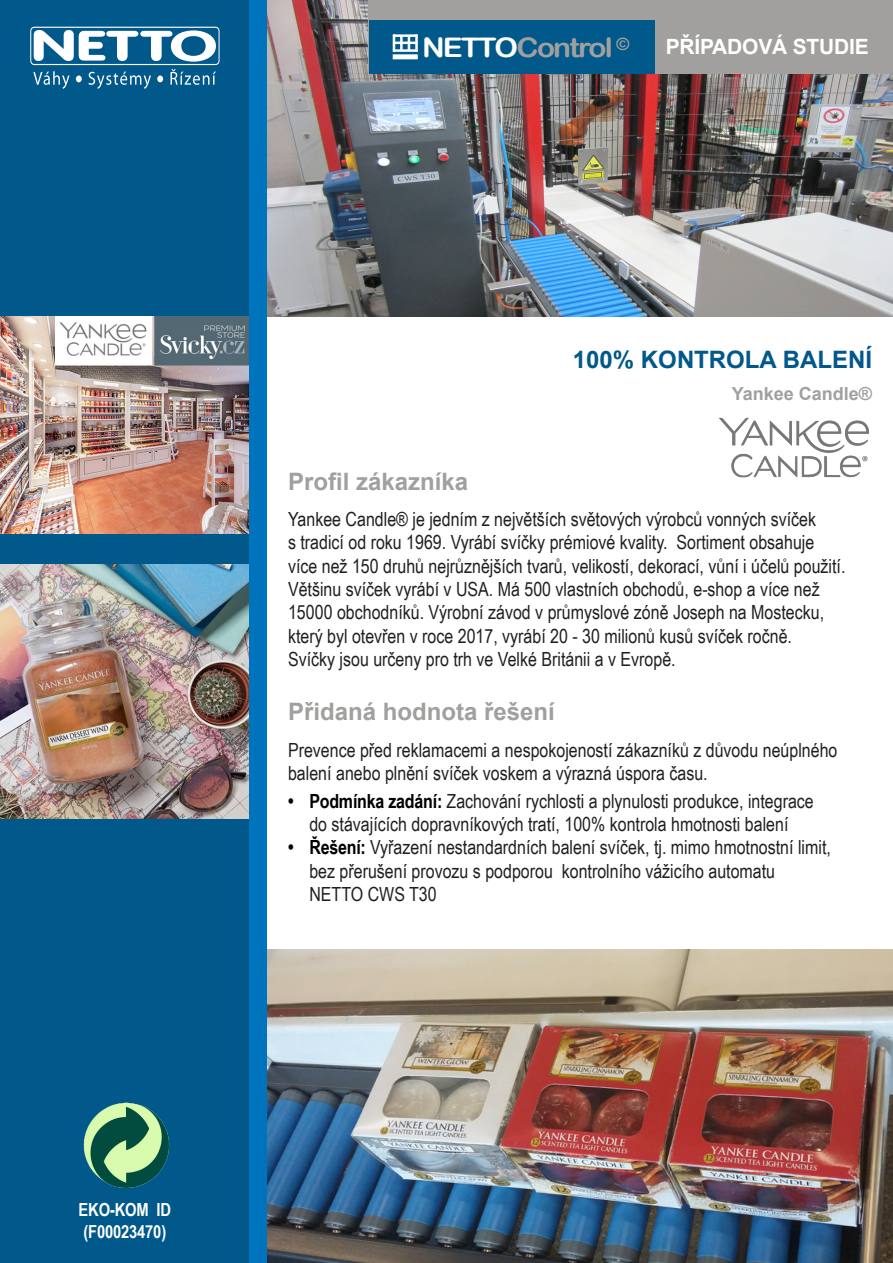
<style>
.page{position:relative;width:893px;height:1263px;background:#fff}
.page>*{position:absolute;margin:0;border:0;box-sizing:border-box;transform-origin:0 0}
.bold_text{font:27px "Arial Rounded MT Bold";letter-spacing:-.06em;color:#a1a09e;scale:1.1 1}
.bold_text-2{font:700 24px "Arial";color:#a1a09e}
.bold_text-3{font:700 24px "Arial";color:#00588b}
.bold_text-4{font:700 21px "Arial";letter-spacing:-.01em;color:#fff}
.bold_text-5{font:19.5px/23.4px "Arial Narrow";color:#231f20}
.bold_text-6{font:700 18px/21.6px "Arial Narrow";letter-spacing:-.01em;color:#fff}
.bold_text-7{font:700 18px "Arial";color:#a1a09e}
.s1{color:#fff}
.s2{font-weight:700;color:#000}
</style>
<div class="page">
<img style="left:267px;top:949px;width:626px;height:314px">
<img style="left:267px;top:0;width:626px;height:317px">
<div style="left:369px;top:0;width:524px;height:73px;background:#a1a09e"></div>
<div style="left:0;top:0;width:250px;height:1263px;background:#00588b"></div>
<svg style="left:30px;top:27px;width:190px;height:62px"></svg>
<div style="left:369px;top:20px;width:285px;height:53px;background:#00588b"></div>
<div style="left:393px;top:54px;width:25px;height:5px;background:#fff"></div>
<hr style="left:400px;top:35px;width:3px;height:16px;background:#fff">
<svg style="left:408px;top:37px;width:2px;height:12px"></svg>
<hr style="left:415px;top:34px;width:3px;height:18px;background:#fff">
<hr style="left:393px;top:42px;width:25px;height:2px;background:#fff">
<hr style="left:393px;top:49px;width:25px;height:3px;background:#fff">
<hr style="left:393px;top:34px;width:24px;height:3px;background:#fff">
<svg style="left:393px;top:34px;width:2px;height:15px"></svg>
<img style="left:719px;top:418px;width:150px;height:59px">
<img style="left:0;top:317px;width:250px;height:217px">
<img style="left:0;top:564px;width:249px;height:255px">
<img style="left:83px;top:1102px;width:87px;height:85px">
<div style="left:250px;top:0;width:17px;height:1263px;background:#0073bd"></div>
<p class="bold_text" style="left:422px;top:31px;width:190px"><span class="s1">NETTO</span>Control <sup>©</sup></p>
<p class="bold_text-4" style="left:666px;top:32px;width:204px">PŘÍPADOVÁ STUDIE</p>
<p class="bold_text-3" style="left:573px;top:344px;width:301px">100% KONTROLA BALENÍ</p>
<p class="bold_text-7" style="left:732px;top:381px;width:142px">Yankee Candle®</p>
<p class="bold_text-2" style="left:288px;top:465px;width:182px">Profil zákazníka</p>
<p class="bold_text-5" style="left:288px;top:506px;width:559px">Yankee Candle® je jedním z největších světových výrobců vonných svíček<br>s tradicí od roku 1969. Vyrábí svíčky prémiové kvality. Sortiment obsahuje více než 150 druhů nejrůznějších tvarů, velikostí, dekorací, vůní i účelů použití.<br>Většinu svíček vyrábí v USA. Má 500 vlastních obchodů, e-shop a více než 15000 obchodníků. Výrobní závod v průmyslové zóně Joseph na Mostecku, který byl otevřen v roce 2017, vyrábí 20 - 30 milionů kusů svíček ročně.<br>Svíčky jsou určeny pro trh ve Velké Británii a v Evropě.</p>
<p class="bold_text-2" style="left:288px;top:696px;width:268px">Přidaná hodnota řešení</p>
<p class="bold_text-5" style="left:288px;top:737px;width:551px">Prevence před reklamacemi a nespokojeností zákazníků z důvodu neúplného balení anebo plnění svíček voskem a výrazná úspora času.</p>
<p class="bold_text-5" style="left:288px;top:788px;width:527px;text-align:center"><span class="s2">• Podmínka zadání:</span> Zachování rychlosti a plynulosti produkce, integrace do stávajících dopravníkových tratí, 100% kontrola hmotnosti balení</p>
<p class="bold_text-5" style="left:309px;top:835px;width:523px;text-indent:-21px"><span class="s2">• Řešení:</span> Vyřazení nestandardních balení svíček, tj. mimo hmotnostní limit, bez přerušení provozu s podporou kontrolního vážicího automatu<br>NETTO CWS T30</p>
<p class="bold_text-6" style="left:79px;top:1198px;width:94px">EKO-KOM ID (F00023470)</p>
</div>
